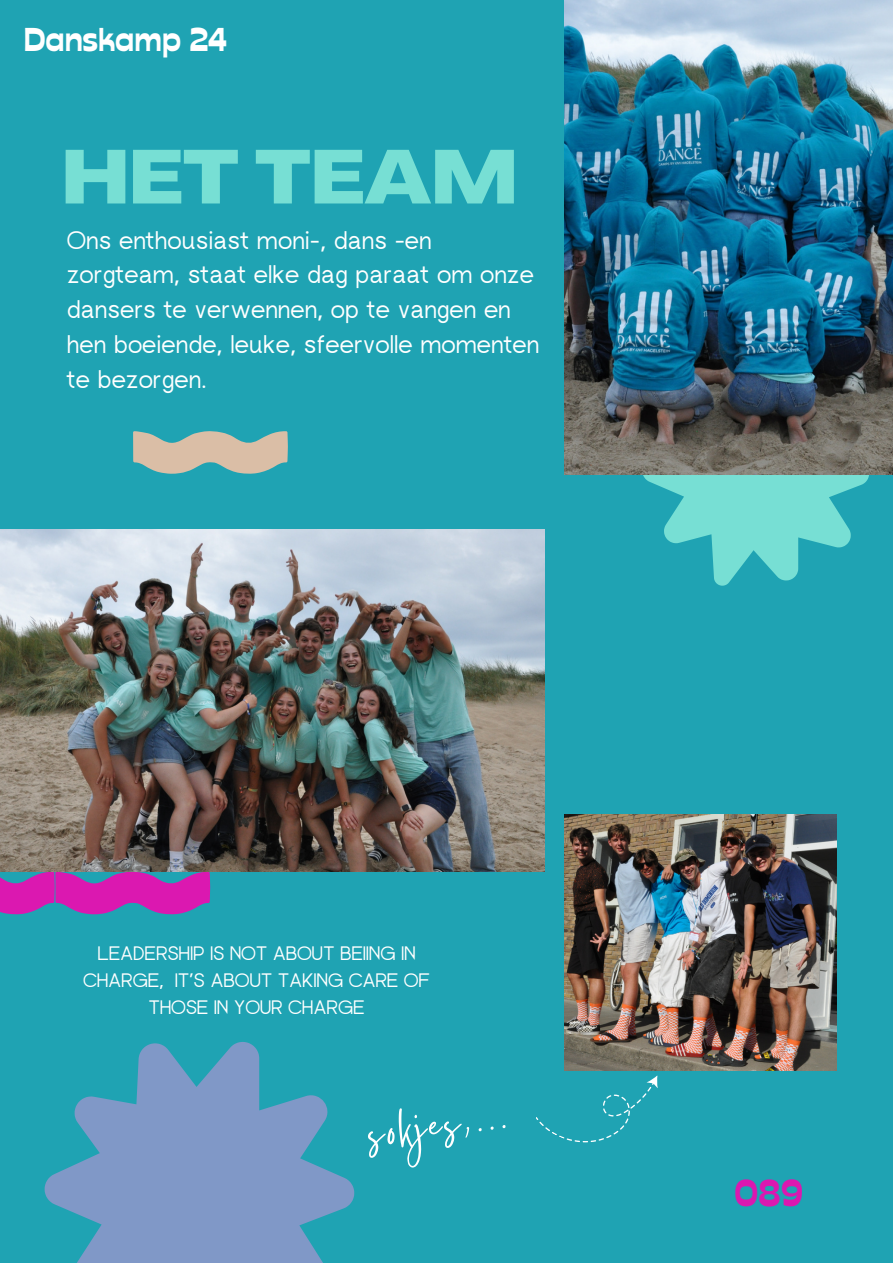
<style>
.page{position:relative;width:893px;height:1264px;background:#fff}
.page>*{position:absolute;margin:0;border:0;box-sizing:border-box;transform-origin:0 0}
.t1{font:800 expanded 75px "Agrandir";color:#77dfd4}
.t2{font:55.5px "Gistesy";color:#fff}
.t3{font:800 37.5px "Stadio Deva";color:#db18b0}
.t4{font:800 33px "Stadio Deva";letter-spacing:-.015em;color:#fff}
.t5{font:25.5px/34.8px "rugratssans";color:#fff}
.t6{font:19.5px/27px "rugratssans";letter-spacing:-.015em;color:#fff;text-align:center}
</style>
<div class="page">
<div style="left:0;top:0;width:892px;height:1262px;background:#1fa3b3"></div>
<svg style="left:642px;top:474px;width:227px;height:111px;fill:#77dfd4"></svg>
<img style="left:564px;top:0;width:328px;height:474px">
<svg style="left:133px;top:431px;width:155px;height:43px"></svg>
<svg style="left:0;top:871px;width:210px;height:43px"></svg>
<img style="left:0;top:529px;width:544px;height:342px">
<img style="left:564px;top:814px;width:272px;height:256px">
<svg style="left:45px;top:1042px;width:309px;height:220px;fill:#8098c7"></svg>
<svg style="left:536px;top:1051px;width:126px;height:92px"></svg>
<p class="t4" style="left:23px;top:19px;width:205px">Danskamp 24</p>
<p class="t1" style="left:62px;top:147px;width:457px">HET TEAM</p>
<p class="t5" style="left:67px;top:225px;width:474px">Ons enthousiast moni-, dans -en zorgteam, staat elke dag paraat om onze dansers te verwennen, op te vangen en hen boeiende, leuke, sfeervolle momenten te bezorgen.</p>
<p class="t6" style="left:83px;top:941px;width:348px">LEADERSHIP IS NOT ABOUT BEIING IN<br>CHARGE, IT’S ABOUT TAKING CARE OF<br>THOSE IN YOUR CHARGE</p>
<p class="t2" style="left:362px;top:1094px;width:142px;rotate:-7deg">sokjes,...</p>
<p class="t3" style="left:734px;top:1170px;width:71px">089</p>
</div>
